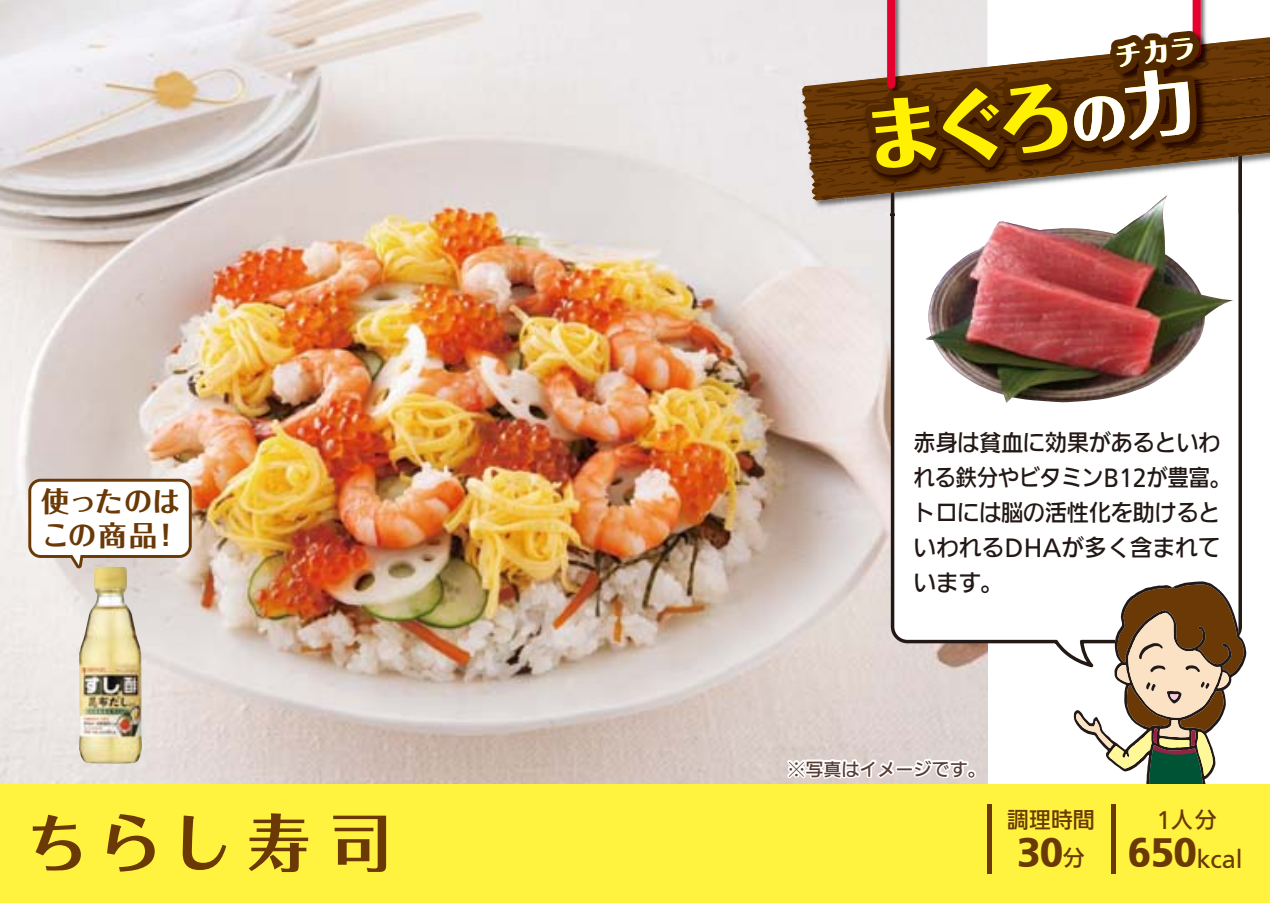
<style>
.page{position:relative;width:1270px;height:903px;background:#fff}
.page>*{position:absolute;margin:0;border:0;box-sizing:border-box;transform-origin:0 0}
.t1{font:800 77px "Folk Pro";color:#fff100}
.t2{font:700 63px "Folk Pro";letter-spacing:.19em;color:#6a3906}
.t3{font:800 35px "Iwa UD Go Dsp Pro";color:#6a3906}
.t4{font:700 28px/33.2px "Folk Pro";letter-spacing:.02em;color:#6a3906}
.t5{font:500 22.75px/35px "Iwa UD Go Dsp Pro";letter-spacing:.005em;color:#221815;scale:.96 1}
.t6{font:500 22.05px/39.2px "Iwa UD Go Dsp Pro";color:#6a3906;text-align:center}
.t7{font:500 17.5px "Iwa UD Go Dsp Pro";letter-spacing:.03em;color:#583c32}
.s1{font-size:56px}
.s2{font-size:70px}
.s3{font-weight:800;font-size:35px}
.s4{font-weight:500;font-size:22.05px}
</style>
<div class="page">
<img style="left:0;top:0;width:987px;height:784px">
<svg style="left:891px;top:318px;width:351px;height:349px"></svg>
<svg style="left:1074px;top:581px;width:172px;height:203px"></svg>
<div style="left:0;top:784px;width:1270px;height:119px;background:#fff33f"></div>
<img style="left:795px;top:0;width:7px;height:213px">
<hr style="left:1112px;top:804px;width:4px;height:69px;background:#6a3906">
<div style="left:987px;top:804px;width:5px;height:69px;background:#6a3906"></div>
<svg style="left:28px;top:479px;width:164px;height:90px"></svg>
<img style="left:79px;top:566px;width:63px;height:198px">
<svg style="left:784px;top:756px;width:113px;height:25px"></svg>
<div style="left:895px;top:766px;width:19px;height:5px;border:4px solid #fff"></div>
<svg style="left:911px;top:755px;width:59px;height:26px"></svg>
<div style="left:967px;top:769px;width:9px;height:10px;border:4px solid #fff;border-radius:50%"></div>
<div style="left:968px;top:771px;width:7px;height:7px;border:4px solid #fff;border-radius:50%"></div>
<img style="left:926px;top:318px;width:307px;height:85px">
<svg style="left:802px;top:0;width:468px;height:318px"></svg>
<p class="t4" style="left:41px;top:481px;width:141px">使ったのはこの商品！</p>
<h1 class="t1" style="left:859px;top:71px;width:332px;rotate:-6deg">まぐろ<span class="s1">の</span><span class="s2">力</span></h1>
<p class="t5" style="left:914px;top:425px;width:332px">赤身は貧血に効果があるといわれる鉄分やビタミンB12が豊富。トロには脳の活性化を助けるといわれるDHAが多く含まれています。</p>
<p class="t7" style="left:788px;top:756px;width:199px">※写真はイメージです。</p>
<h2 class="t2" style="left:25px;top:789px;width:368px">ちらし寿司</h2>
<p class="t6" style="left:1128px;top:800px;width:116px">１人分<br><span class="s3">650</span>kcal</p>
<p class="t6" style="left:1007px;top:800px;width:89px">調理時間</p>
<h3 class="t3" style="left:1017px;top:826px;width:69px">30<span class="s4">分</span></h3>
</div>
